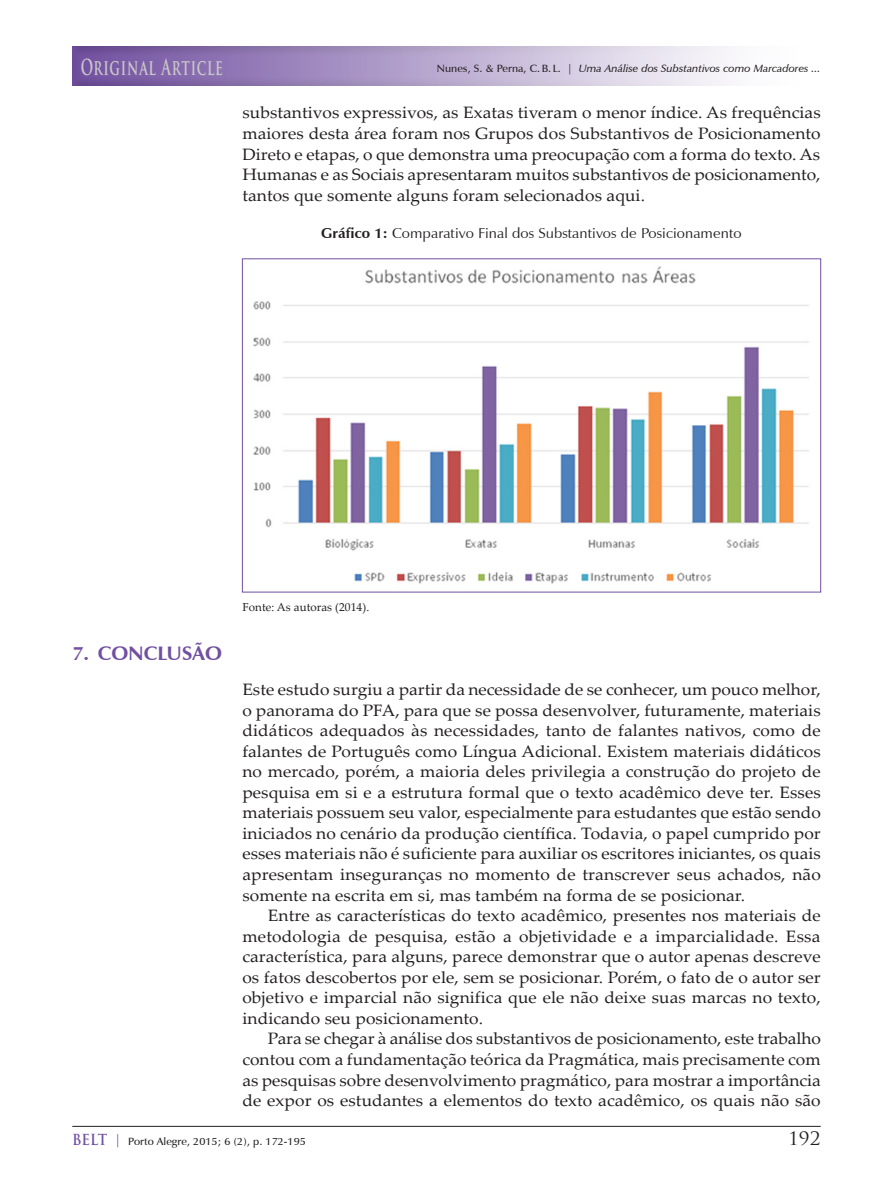
<style>
.page{position:relative;width:893px;height:1191px;background:#fff}
.page>*{position:absolute;margin:0;border:0;box-sizing:border-box;transform-origin:0 0}
.t1{font:700 21.6px "Trajan Pro";letter-spacing:.055em;color:#cac7c9;scale:.63 1}
.t2{font:700 19.5px "Zapf Humanist 601 BT";letter-spacing:.005em;color:#7150a0;scale:1.05 1}
.t3{font:18px "Trajan Pro";color:#231f20;scale:1.05 1}
.t4{font:16.5px/20.5px "Palatino Linotype";letter-spacing:.005em;color:#231f20;text-align:justify;scale:1.05 1}
.t5{font:14.25px "Zapf Humanist 601 BT";letter-spacing:.005em;color:#231f20;scale:1.05 1}
.t6{font:11.55px "Palatino Linotype";letter-spacing:.005em;color:#231f20}
.t7{font:italic 600 10.5px "Zapf Humanist 601 BT";letter-spacing:.005em;color:#231f20;scale:1.05 1}
.t8{font:600 10.5px "Zapf Humanist 601 BT";letter-spacing:.005em;color:#231f20;scale:1.05 1}
.s1{font-style:normal}
.s2{font-weight:700}
.s3{font-family:"Trajan Pro";font-weight:700;font-size:14.85px;color:#7150a0}
.s4{font-family:"Trajan Pro";font-weight:700;font-size:13.2px;color:#7150a0}
</style>
<div class="page">
<hr style="left:72px;top:1126px;width:749px;height:1px;background:#231f20">
<div style="left:83px;top:45px;width:739px;height:42px;background:#fbfafc"></div>
<div style="left:69px;top:45px;width:622px;height:42px;background:#7150a0;opacity:.75"></div>
<img style="left:253px;top:266px;width:556px;height:318px">
<h1 class="t1" style="left:81px;top:53px;width:227px">Original Article</h1>
<p class="t7" style="left:437px;top:62px;width:367px"><span class="s1">Nunes, S. &amp; Perna, C.B. L. |</span> Uma Análise dos Substantivos como Marcadores ...</p>
<p class="t4" style="left:242px;top:102px;width:552px">substantivos expressivos, as Exatas tiveram o menor índice. As frequências maiores desta área foram nos Grupos dos Substantivos de Posicionamento Direto e etapas, o que demonstra uma preocupação com a forma do texto. As Humanas e as Sociais apresentaram muitos substantivos de posicionamento, tantos que somente alguns foram selecionados aqui.</p>
<p class="t5" style="left:321px;top:224px;width:402px"><span class="s2">Gráfico 1:</span> Comparativo Final dos Substantivos de Posicionamento</p>
<p class="t2" style="left:72px;top:641px;width:144px">7. CONCLUSÃO</p>
<p class="t6" style="left:242px;top:599px;width:128px">Fonte: As autoras (2014).</p>
<p class="t4" style="left:242px;top:678px;width:553px">Este estudo surgiu a partir da necessidade de se conhecer, um pouco melhor, o panorama do PFA, para que se possa desenvolver, futuramente, materiais didáticos adequados às necessidades, tanto de falantes nativos, como de falantes de Português como Língua Adicional. Existem materiais didáticos no mercado, porém, a maioria deles privilegia a construção do projeto de pesquisa em si e a estrutura formal que o texto acadêmico deve ter. Esses materiais possuem seu valor, especialmente para estudantes que estão sendo iniciados no cenário da produção científica. Todavia, o papel cumprido por esses materiais não é suficiente para auxiliar os escritores iniciantes, os quais apresentam inseguranças no momento de transcrever seus achados, não somente na escrita em si, mas também na forma de se posicionar.</p>
<p class="t4" style="left:242px;top:904px;width:552px;text-indent:26px">Entre as características do texto acadêmico, presentes nos materiais de metodologia de pesquisa, estão a objetividade e a imparcialidade. Essa característica, para alguns, parece demonstrar que o autor apenas descreve os fatos descobertos por ele, sem se posicionar. Porém, o fato de o autor ser objetivo e imparcial não significa que ele não deixe suas marcas no texto, indicando seu posicionamento.</p>
<p class="t4" style="left:242px;top:1027px;width:552px;text-indent:26px">Para se chegar à análise dos substantivos de posicionamento, este trabalho contou com a fundamentação teórica da Pragmática, mais precisamente com as pesquisas sobre desenvolvimento pragmático, para mostrar a importância de expor os estudantes a elementos do texto acadêmico, os quais não são</p>
<p class="t8" style="left:72px;top:1134px;width:224px"><span class="s3">BELT</span> <span class="s4">|</span> Porto Alegre, 2015; 6 (2), p. 172-195</p>
<p class="t3" style="left:788px;top:1126px;width:33px">192</p>
</div>
